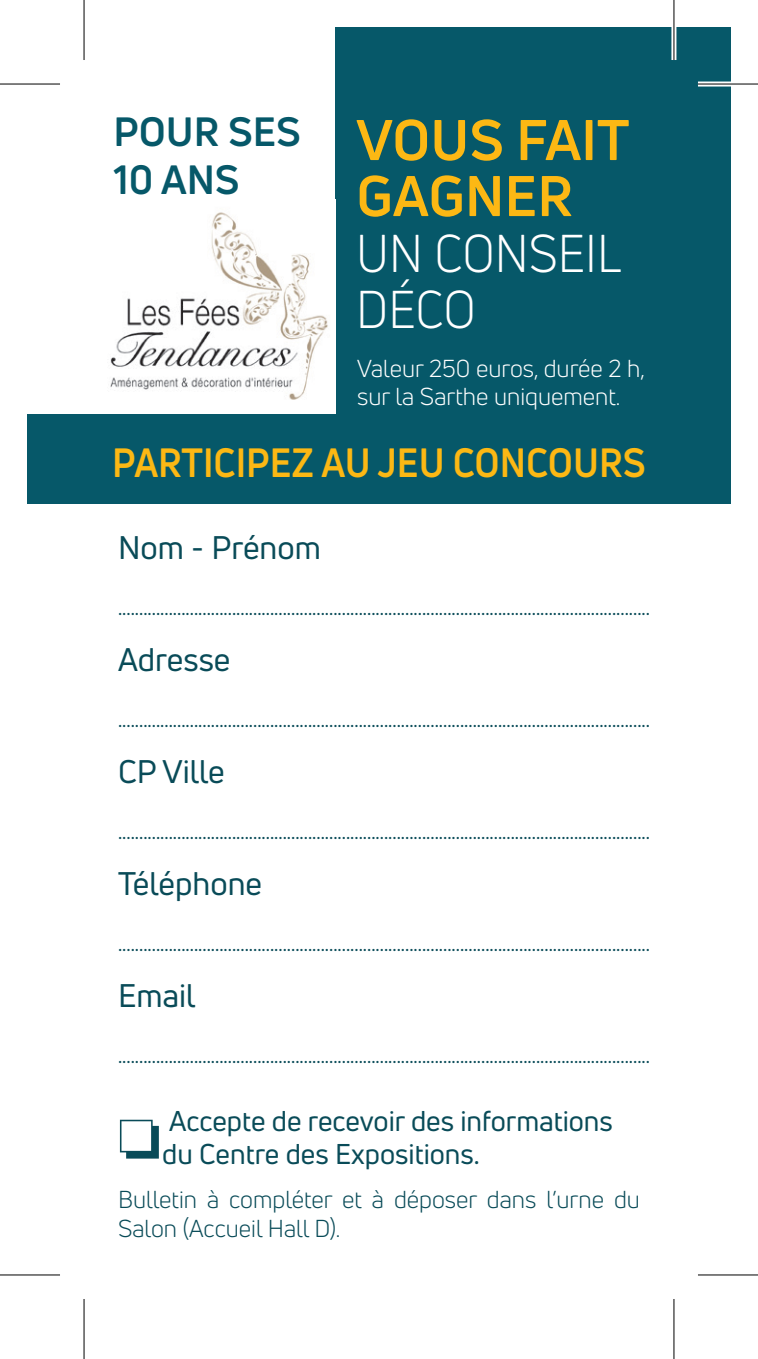
<style>
.page{position:relative;width:758px;height:1359px;background:#fff}
.page>*{position:absolute;margin:0;border:0;box-sizing:border-box;transform-origin:0 0}
.t1{font:700 56px/56px "Uni Neue";color:#fcb814}
.t2{font:52px/56px "Uni Neue";color:#fff;scale:.93 1}
.t3{font:700 40px "Uni Neue";color:#fcb814;scale:.93 1}
.t4{font:700 40px/48px "Uni Neue";color:#065869}
.t5{font:32px "Uni Neue";color:#094b58}
.t6{font:28px/33.6px "Uni Neue";color:#094b58}
.t7{font:24px/28.8px "Uni Neue";color:#094b58}
.t8{font:24px/28.8px "Uni Neue";color:#fff}
.t9{font:20px "Uni Neue";color:#094b58}
</style>
<div class="page">
<div style="left:27px;top:27px;width:703px;height:477px;background:#065869"></div>
<div style="left:27px;top:27px;width:308px;height:387px;background:#fff"></div>
<img style="left:110px;top:212px;width:218px;height:188px">
<div style="left:698px;top:82px;width:60px;height:5px;background:#fff"></div>
<svg style="left:0;top:1275px;width:60px;height:1px"></svg>
<svg style="left:698px;top:1275px;width:60px;height:1px"></svg>
<svg style="left:671px;top:0;width:5px;height:60px"></svg>
<svg style="left:674px;top:1299px;width:1px;height:60px"></svg>
<hr style="left:0;top:83px;width:60px;height:2px;background:#000">
<hr style="left:698px;top:83px;width:60px;height:2px;background:#000">
<hr style="left:0;top:1274px;width:60px;height:1px;background:#000">
<hr style="left:698px;top:1274px;width:60px;height:1px;background:#000">
<hr style="left:83px;top:0;width:2px;height:60px;background:#000">
<hr style="left:83px;top:1299px;width:2px;height:60px;background:#000">
<hr style="left:673px;top:0;width:1px;height:60px;background:#000">
<hr style="left:673px;top:1299px;width:1px;height:60px;background:#000">
<h3 class="t4" style="left:113px;top:107px;width:189px">POUR SES<br>10 ANS</h3>
<h1 class="t1" style="left:356px;top:111px;width:274px">VOUS FAIT<br>GAGNER</h1>
<h2 class="t2" style="left:356px;top:225px;width:286px">UN CONSEIL<br>DÉCO</h2>
<p class="t8" style="left:357px;top:353px;width:289px">Valeur 250 euros, durée 2 h, sur la Sarthe uniquement.</p>
<h3 class="t3" style="left:112px;top:437px;width:575px">PARTICIPEZ AU JEU CONCOURS</h3>
<h3 class="t5" style="left:118px;top:528px;width:204px">Nom - Prénom</h3>
<p class="t9" style="left:118px;top:595px;width:533px">..............................................................................................................................</p>
<h3 class="t5" style="left:118px;top:640px;width:114px">Adresse</h3>
<p class="t9" style="left:118px;top:707px;width:533px">..............................................................................................................................</p>
<h3 class="t5" style="left:118px;top:752px;width:108px">CP Ville</h3>
<p class="t9" style="left:118px;top:819px;width:533px">..............................................................................................................................</p>
<h3 class="t5" style="left:118px;top:864px;width:146px">Téléphone</h3>
<p class="t9" style="left:118px;top:931px;width:533px">..............................................................................................................................</p>
<h3 class="t5" style="left:118px;top:976px;width:79px">Email</h3>
<p class="t9" style="left:118px;top:1043px;width:533px">..............................................................................................................................</p>
<h3 class="t6" style="left:162px;top:1103px;width:452px">Accepte de recevoir des informations du Centre des Expositions.</h3>
<p class="t7" style="left:118px;top:1184px;width:523px">Bulletin à compléter et à déposer dans l’urne du<br>Salon (Accueil Hall D).</p>
</div>
